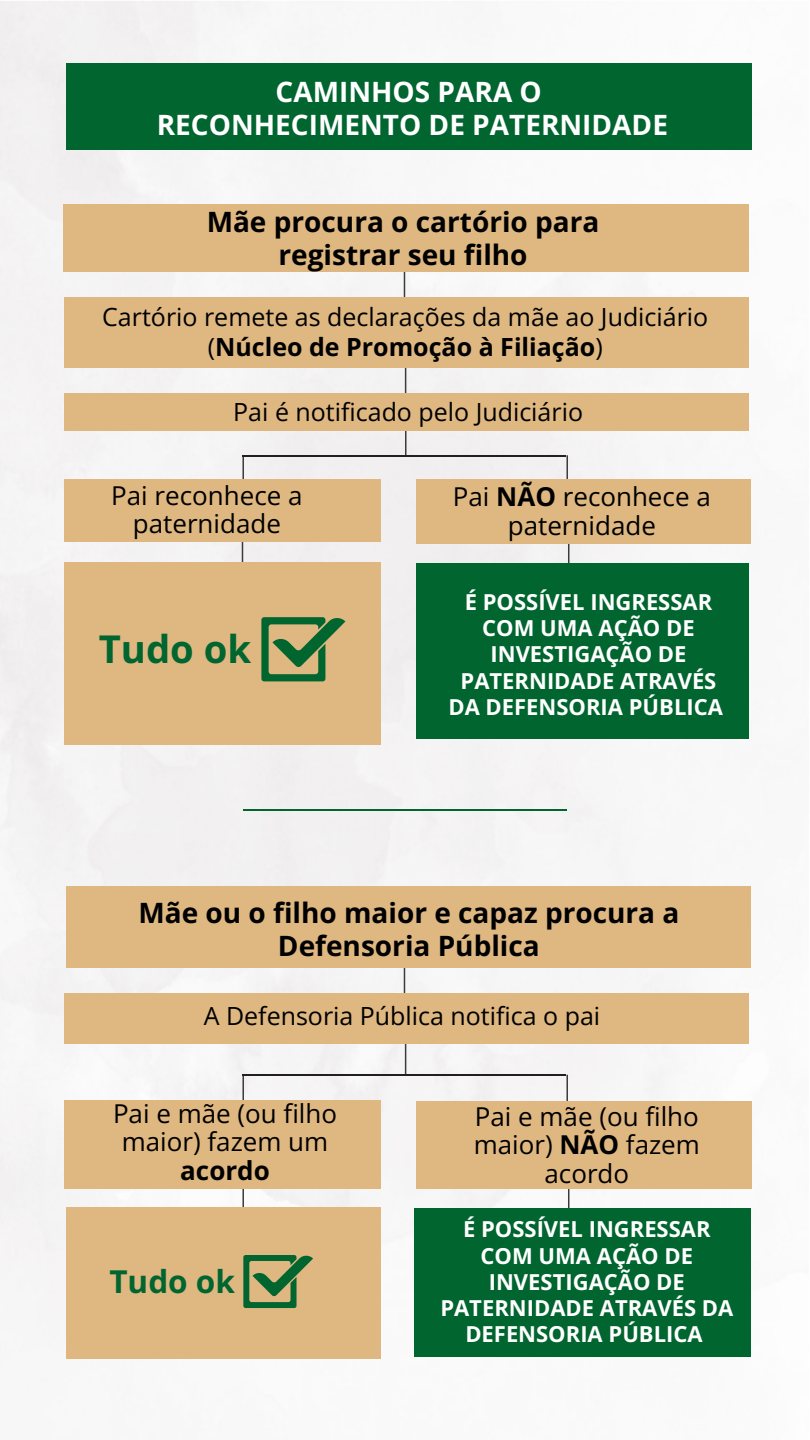
<style>
.page{position:relative;width:810px;height:1440px;background:#fff}
.page>*{position:absolute;margin:0;border:0;box-sizing:border-box;transform-origin:0 0}
.t1{font:700 38.3px "Open Sans";color:#01652f}
.t2{font:700 31.5px "Open Sans";color:#01652f}
.t3{font:700 28px/33px "Open Sans";color:#000;text-align:center}
.t4{font:700 28px "Open Sans";color:#fff}
.t5{font:26px/28.5px "Open Sans";color:#000;text-align:center}
.t6{font:25px/30px "Open Sans";color:#000;text-align:center}
.t7{font:700 22px/26.2px "Open Sans";color:#fff;text-align:center}
.s1{font-weight:700}
</style>
<div class="page">
<div style="left:0;top:1px;width:752px;height:1359px;background:#f6f4f5"></div>
<div style="left:66px;top:64px;width:686px;height:86px;background:#01652f"></div>
<hr style="left:243px;top:809px;width:324px;height:2px;background:#01652f">
<hr style="left:404px;top:244px;width:1px;height:61px;background:#3b3b3b">
<div style="left:63px;top:205px;width:686px;height:67px;background:#deb781"></div>
<hr style="left:405px;top:395px;width:1px;height:60px;background:#3b3b3b">
<hr style="left:405px;top:340px;width:1px;height:61px;background:#3b3b3b">
<div style="left:64px;top:298px;width:685px;height:70px;background:#deb781"></div>
<div style="left:64px;top:393px;width:685px;height:38px;background:#deb781"></div>
<hr style="left:242px;top:456px;width:2px;height:61px;background:#3b3b3b">
<hr style="left:242px;top:506px;width:1px;height:61px;background:#3b3b3b">
<div style="left:64px;top:479px;width:317px;height:63px;background:#deb781"></div>
<hr style="left:566px;top:455px;width:2px;height:61px;background:#3b3b3b">
<hr style="left:568px;top:505px;width:1px;height:61px;background:#3b3b3b">
<div style="left:417px;top:479px;width:334px;height:65px;background:#deb781"></div>
<hr style="left:242px;top:455px;width:324px;height:2px;background:#231f20">
<div style="left:64px;top:562px;width:317px;height:183px;background:#deb781"></div>
<svg style="left:261px;top:617px;width:84px;height:64px"></svg>
<div style="left:417px;top:563px;width:332px;height:176px;background:#01652f"></div>
<hr style="left:404px;top:940px;width:1px;height:61px;background:#3b3b3b">
<div style="left:66px;top:886px;width:685px;height:82px;background:#deb781"></div>
<hr style="left:405px;top:1015px;width:1px;height:61px;background:#3b3b3b">
<div style="left:64px;top:993px;width:685px;height:51px;background:#deb781"></div>
<hr style="left:242px;top:1075px;width:2px;height:60px;background:#3b3b3b">
<hr style="left:242px;top:1158px;width:2px;height:61px;background:#3b3b3b">
<div style="left:64px;top:1100px;width:317px;height:88px;background:#deb781"></div>
<hr style="left:566px;top:1075px;width:2px;height:60px;background:#3b3b3b">
<hr style="left:568px;top:1185px;width:1px;height:60px;background:#3b3b3b">
<div style="left:417px;top:1101px;width:335px;height:87px;background:#deb781"></div>
<hr style="left:242px;top:1075px;width:324px;height:1px;background:#231f20">
<div style="left:66px;top:1208px;width:315px;height:151px;background:#deb781"></div>
<svg style="left:243px;top:1255px;width:70px;height:53px"></svg>
<div style="left:415px;top:1208px;width:336px;height:148px;background:#01652f"></div>
<p class="t4" style="left:276px;top:72px;width:268px">CAMINHOS PARA O</p>
<p class="t4" style="left:157px;top:105px;width:513px">RECONHECIMENTO DE PATERNIDADE</p>
<p class="t3" style="left:207px;top:204px;width:394px">Mãe procura o cartório para registrar seu filho</p>
<p class="t6" style="left:102px;top:302px;width:608px">Cartório remete as declarações da mãe ao Judiciário (<span class="s1">Núcleo de Promoção à Filiação</span>)</p>
<p class="t6" style="left:233px;top:396px;width:351px">Pai é notificado pelo Judiciário</p>
<p class="t5" style="left:111px;top:480px;width:193px">Pai reconhece a paternidade</p>
<p class="t5" style="left:453px;top:482px;width:259px">Pai <span class="s1">NÃO</span> reconhece a paternidade</p>
<p class="t1" style="left:99px;top:622px;width:154px">Tudo ok</p>
<p class="t7" style="left:448px;top:588px;width:276px">É POSSÍVEL INGRESSAR<br>COM UMA AÇÃO DE<br>INVESTIGAÇÃO DE<br>PATERNIDADE ATRAVÉS<br>DA DEFENSORIA PÚBLICA</p>
<p class="t3" style="left:138px;top:896px;width:542px">Mãe ou o filho maior e capaz procura a<br>Defensoria Pública</p>
<p class="t6" style="left:204px;top:1001px;width:398px">A Defensoria Pública notifica o pai</p>
<p class="t5" style="left:113px;top:1098px;width:226px">Pai e mãe (ou filho maior) fazem um <span class="s1">acordo</span></p>
<p class="t5" style="left:474px;top:1102px;width:228px">Pai e mãe (ou filho maior) <span class="s1">NÃO</span> fazem acordo</p>
<p class="t2" style="left:109px;top:1259px;width:127px">Tudo ok</p>
<p class="t7" style="left:440px;top:1216px;width:294px">É POSSÍVEL INGRESSAR<br>COM UMA AÇÃO DE<br>INVESTIGAÇÃO DE<br>PATERNIDADE ATRAVÉS DA<br>DEFENSORIA PÚBLICA</p>
</div>
